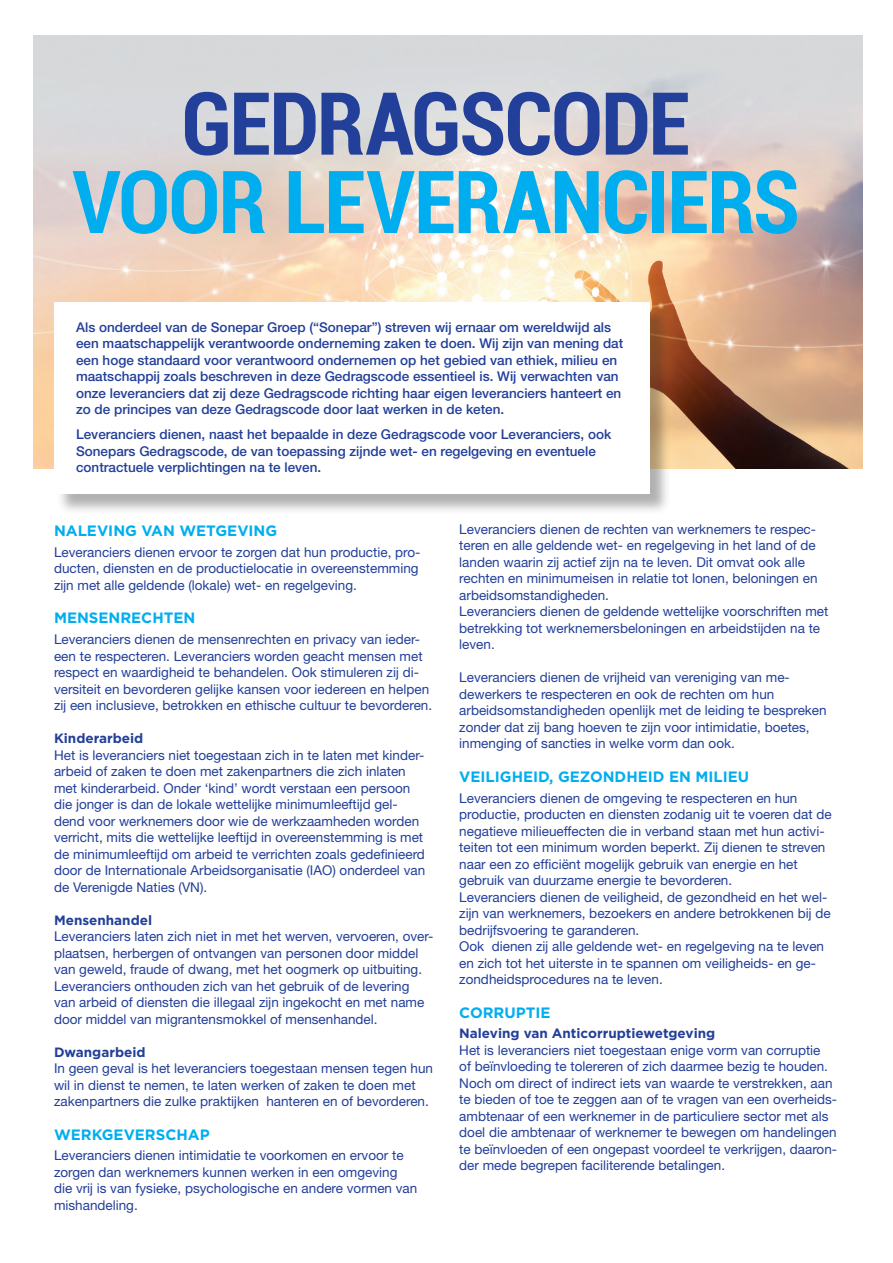
<style>
.page{position:relative;width:893px;height:1263px;background:#fff}
.page>*{position:absolute;margin:0;border:0;box-sizing:border-box;transform-origin:0 0}
.t1{font:700 condensed 87.15px "Roboto";letter-spacing:-.025em;color:#00aeef}
.t2{font:700 condensed 87.15px "Roboto";letter-spacing:-.025em;color:#223f99}
.t3{font:700 15px "Gotham";color:#00aeef}
.t4{font:13.5px/16.5px "Helvetica Neue LT Pro";color:#223f99}
.t5{font:500 13.5px/16.5px "Helvetica Neue LT Pro";color:#223f99}
.t6{font:700 13.5px "Gotham";color:#223f99}
</style>
<div class="page">
<img style="left:33px;top:36px;width:829px;height:433px">
<div style="left:56px;top:304px;width:615px;height:211px;background:#231f20;opacity:.35"></div>
<div style="left:54px;top:302px;width:595px;height:191px;background:#fff"></div>
<h1 class="t2" style="left:181px;top:63px;width:511px">GEDRAGSCODE</h1>
<h1 class="t1" style="left:72px;top:141px;width:729px">VOOR LEVERANCIERS</h1>
<p class="t5" style="left:76px;top:319px;width:549px">Als onderdeel van de Sonepar Groep (“Sonepar”) streven wij ernaar om wereldwijd als een maatschappelijk verantwoorde onderneming zaken te doen. Wij zijn van mening dat een hoge standaard voor verantwoord ondernemen op het gebied van ethiek, milieu en maatschappij zoals beschreven in deze Gedragscode essentieel is. Wij verwachten van onze leveranciers dat zij deze Gedragscode richting haar eigen leveranciers hanteert en zo de principes van deze Gedragscode door laat werken in de keten.</p>
<p class="t5" style="left:76px;top:426px;width:537px">Leveranciers dienen, naast het bepaalde in deze Gedragscode voor Leveranciers, ook<br>Sonepars Gedragscode, de van toepassing zijnde wet- en regelgeving en eventuele contractuele verplichtingen na te leven.</p>
<p class="t3" style="left:54px;top:521px;width:225px">NALEVING VAN WETGEVING</p>
<p class="t4" style="left:54px;top:543px;width:368px">Leveranciers dienen ervoor te zorgen dat hun productie, pro&shy;ducten, diensten en de productielocatie in overeenstemming zijn met alle geldende (lokale) wet- en regelgeving.</p>
<p class="t3" style="left:54px;top:608px;width:143px">MENSENRECHTEN</p>
<p class="t4" style="left:54px;top:631px;width:380px">Leveranciers dienen de mensenrechten en privacy van ieder&shy;een te respecteren. Leveranciers worden geacht mensen met respect en waardigheid te behandelen. Ook stimuleren zij di&shy;versiteit en bevorderen gelijke kansen voor iedereen en helpen zij een inclusieve, betrokken en ethische cultuur te bevorderen.</p>
<p class="t6" style="left:54px;top:729px;width:91px">Kinderarbeid</p>
<p class="t4" style="left:54px;top:746px;width:373px">Het is leveranciers niet toegestaan zich in te laten met kinder&shy;arbeid of zaken te doen met zakenpartners die zich inlaten met kinderarbeid. Onder ‘kind’ wordt verstaan een persoon die jonger is dan de lokale wettelijke minimumleeftijd gel&shy;dend voor werknemers door wie de werkzaamheden worden verricht, mits die wettelijke leeftijd in overeenstemming is met de minimumleeftijd om arbeid te verrichten zoals gedefinieerd door de Internationale Arbeidsorganisatie (IAO) onderdeel van de Verenigde Naties (VN).</p>
<p class="t6" style="left:54px;top:911px;width:100px">Mensenhandel</p>
<p class="t4" style="left:54px;top:928px;width:381px">Leveranciers laten zich niet in met het werven, vervoeren, over&shy;plaatsen, herbergen of ontvangen van personen door middel van geweld, fraude of dwang, met het oogmerk op uitbuiting.<br>Leveranciers onthouden zich van het gebruik of de levering van arbeid of diensten die illegaal zijn ingekocht en met name door middel van migrantensmokkel of mensenhandel.</p>
<p class="t6" style="left:54px;top:1043px;width:93px">Dwangarbeid</p>
<p class="t4" style="left:54px;top:1060px;width:381px">In geen geval is het leveranciers toegestaan mensen tegen hun wil in dienst te nemen, te laten werken of zaken te doen met zakenpartners die zulke praktijken hanteren en of bevorderen.</p>
<p class="t3" style="left:54px;top:1124px;width:157px">WERKGEVERSCHAP</p>
<p class="t4" style="left:54px;top:1147px;width:365px">Leveranciers dienen intimidatie te voorkomen en ervoor te zorgen dan werknemers kunnen werken in een omgeving die vrij is van fysieke, psychologische en andere vormen van mishandeling.</p>
<p class="t4" style="left:459px;top:520px;width:371px">Leveranciers dienen de rechten van werknemers te respec&shy;teren en alle geldende wet- en regelgeving in het land of de landen waarin zij actief zijn na te leven. Dit omvat ook alle rechten en minimumeisen in relatie tot lonen, beloningen en arbeidsomstandigheden.<br>Leveranciers dienen de geldende wettelijke voorschriften met betrekking tot werknemersbeloningen en arbeidstijden na te leven.</p>
<p class="t4" style="left:459px;top:669px;width:369px">Leveranciers dienen de vrijheid van vereniging van me&shy;dewerkers te respecteren en ook de rechten om hun arbeidsomstandigheden openlijk met de leiding te bespreken zonder dat zij bang hoeven te zijn voor intimidatie, boetes, inmenging of sancties in welke vorm dan ook.</p>
<p class="t3" style="left:459px;top:766px;width:291px">VEILIGHEID, GEZONDHEID EN MILIEU</p>
<p class="t4" style="left:459px;top:789px;width:374px">Leveranciers dienen de omgeving te respecteren en hun productie, producten en diensten zodanig uit te voeren dat de negatieve milieueffecten die in verband staan met hun activi&shy;teiten tot een minimum worden beperkt. Zij dienen te streven naar een zo efficiënt mogelijk gebruik van energie en het gebruik van duurzame energie te bevorderen.<br>Leveranciers dienen de veiligheid, de gezondheid en het wel&shy;zijn van werknemers, bezoekers en andere betrokkenen bij de bedrijfsvoering te garanderen.<br>Ook dienen zij alle geldende wet- en regelgeving na te leven en zich tot het uiterste in te spannen om veiligheids- en ge&shy;zondheidsprocedures na te leven.</p>
<p class="t3" style="left:459px;top:1002px;width:93px">CORRUPTIE</p>
<p class="t6" style="left:459px;top:1024px;width:257px">Naleving van Anticorruptiewetgeving</p>
<p class="t4" style="left:459px;top:1041px;width:379px">Het is leveranciers niet toegestaan enige vorm van corruptie<br>of beïnvloeding te tolereren of zich daarmee bezig te houden.<br>Noch om direct of indirect iets van waarde te verstrekken, aan te bieden of toe te zeggen aan of te vragen van een overheids&shy;ambtenaar of een werknemer in de particuliere sector met als doel die ambtenaar of werknemer te bewegen om handelingen te beïnvloeden of een ongepast voordeel te verkrijgen, daaron&shy;der mede begrepen faciliterende betalingen.</p>
</div>
